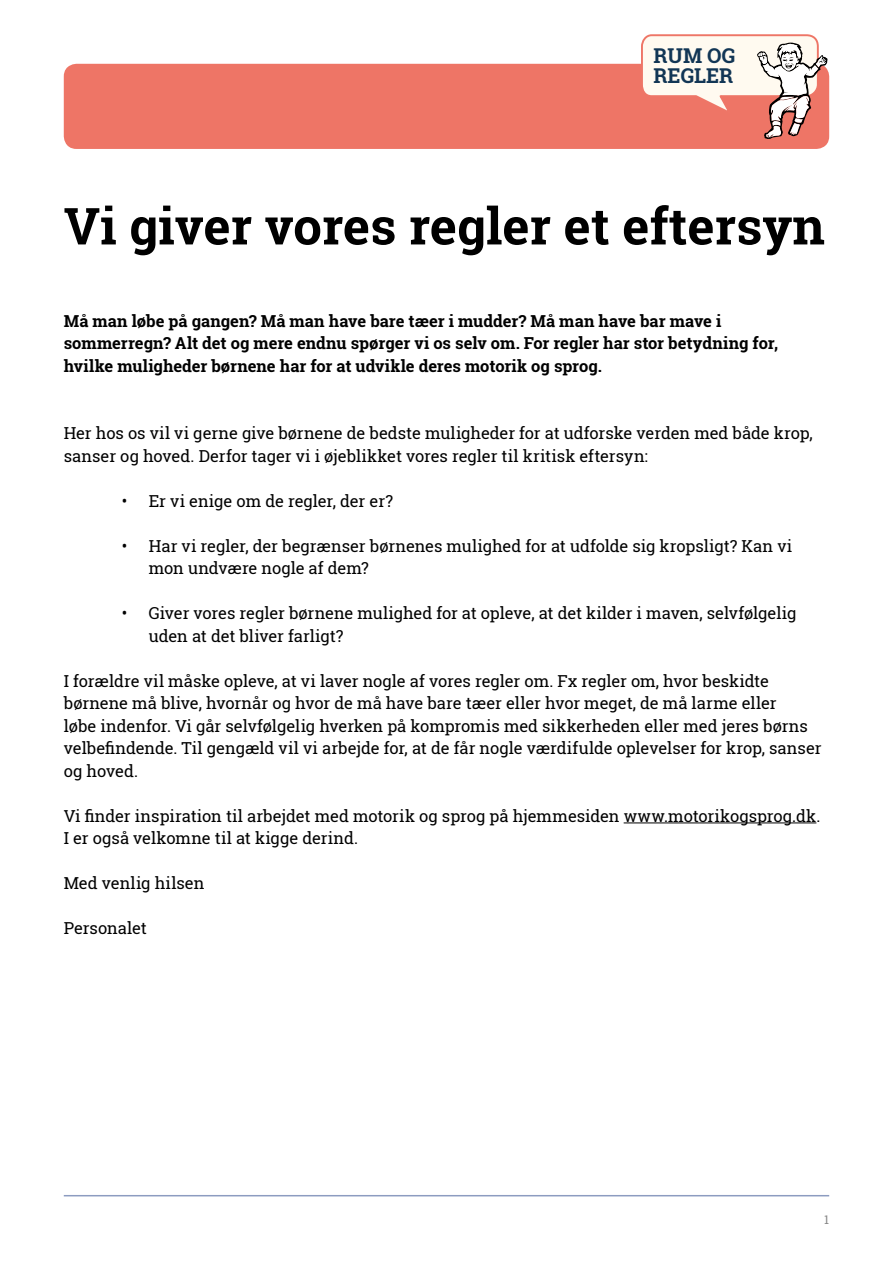
<style>
.page{position:relative;width:893px;height:1263px;background:#fff}
.page>*{position:absolute;margin:0;border:0;box-sizing:border-box;transform-origin:0 0}
.t1{font:700 51px "Roboto Slab";color:#000}
.t2{font:700 20.4px/20.4px "Roboto Slab";color:#123655}
.t3{font:16.5px/22.5px "Roboto Slab";letter-spacing:-.005em;color:#000}
.t4{font:700 16.5px/22.5px "Roboto Slab";letter-spacing:-.005em;color:#000}
.t5{font:12px "Roboto Slab";color:#878787}
</style>
<div class="page">
<hr style="left:64px;top:1195px;width:765px;height:1px;background:#8c9cc0">
<div style="left:64px;top:64px;width:765px;height:85px;background:#ee7566;border-radius:13px"></div>
<svg style="left:640px;top:34px;width:188px;height:105px"></svg>
<hr style="left:624px;top:822px;width:192px;height:1px;background:#000">
<p class="t2" style="left:654px;top:45px;width:83px">RUM OG<br>REGLER</p>
<h1 class="t1" style="left:64px;top:191px;width:763px">Vi giver vores regler et eftersyn</h1>
<p class="t4" style="left:64px;top:309px;width:716px">Må man løbe på gangen? Må man have bare tæer i mudder? Må man have bar mave i sommerregn? Alt det og mere endnu spørger vi os selv om. For regler har stor betydning for, hvilke muligheder børnene har for at udvikle deres motorik og sprog.</p>
<p class="t3" style="left:64px;top:422px;width:750px">Her hos os vil vi gerne give børnene de bedste muligheder for at udforske verden med både krop, sanser og hoved. Derfor tager vi i øjeblikket vores regler til kritisk eftersyn:</p>
<p class="t3" style="left:122px;top:489px;width:273px">• Er vi enige om de regler, der er?</p>
<p class="t3" style="left:149px;top:534px;width:645px;text-indent:-27px">• Har vi regler, der begrænser børnenes mulighed for at udfolde sig kropsligt? Kan vi mon undvære nogle af dem?</p>
<p class="t3" style="left:149px;top:602px;width:649px;text-indent:-27px">• Giver vores regler børnene mulighed for at opleve, at det kilder i maven, selvfølgelig uden at det bliver farligt?</p>
<p class="t3" style="left:64px;top:669px;width:759px">I forældre vil måske opleve, at vi laver nogle af vores regler om. Fx regler om, hvor beskidte børnene må blive, hvornår og hvor de må have bare tæer eller hvor meget, de må larme eller<br>løbe indenfor. Vi går selvfølgelig hverken på kompromis med sikkerheden eller med jeres børns velbefindende. Til gengæld vil vi arbejde for, at de får nogle værdifulde oplevelser for krop, sanser og hoved.</p>
<p class="t3" style="left:64px;top:804px;width:758px">Vi finder inspiration til arbejdet med motorik og sprog på hjemmesiden www.motorikogsprog.dk.<br>I er også velkomne til at kigge derind.</p>
<p class="t3" style="left:64px;top:872px;width:142px">Med venlig hilsen</p>
<p class="t3" style="left:64px;top:917px;width:85px">Personalet</p>
<p class="t5" style="left:824px;top:1211px;width:6px">1</p>
</div>
